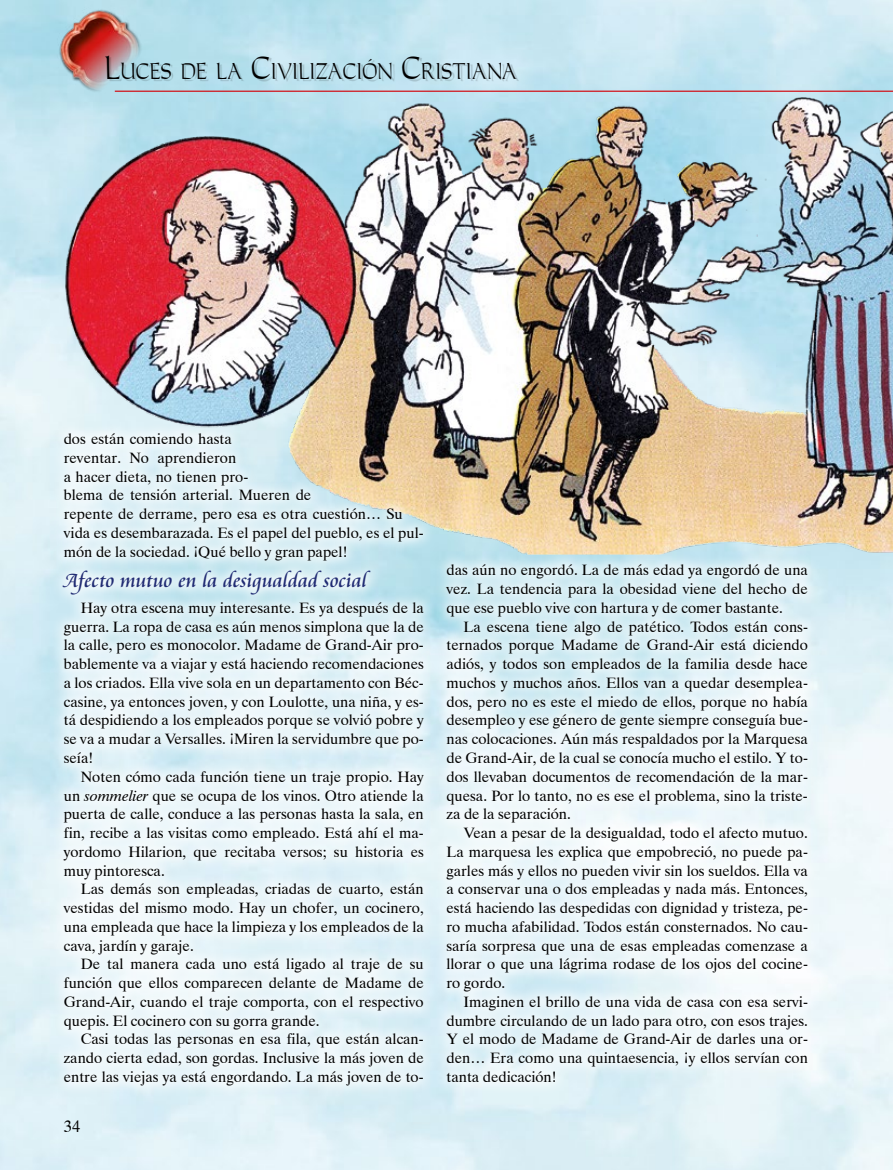
<style>
.page{position:relative;width:893px;height:1170px;background:#fff}
.page>*{position:absolute;margin:0;border:0;box-sizing:border-box;transform-origin:0 0}
.t1{font:21px "Cataneo Especial";color:#202b73}
.t2{font:21px "Carleton Normal";color:#000;scale:.8 1}
.t3{font:16.5px "Dutch 801 BT";color:#000}
.t4{font:15px/18.8px "Dutch 801 BT";color:#000;text-align:justify}
.s1{font-size:30px}
.s2{font-style:italic}
</style>
<div class="page">
<img style="left:47px;top:0;width:105px;height:102px">
<div style="left:108px;top:57px;width:411px;height:25px;background:#000;opacity:.15"></div>
<img style="left:48px;top:77px;width:845px;height:477px">
<div style="left:50px;top:420px;width:386px;height:679px;background:#fff;opacity:.93"></div>
<div style="left:433px;top:551px;width:388px;height:544px;background:#fff;opacity:.93"></div>
<h1 class="t2" style="left:104px;top:58px;width:517px"><span class="s1">L</span>UCES DE LA <span class="s1">C</span>IVILIZACIÓN <span class="s1">C</span>RISTIANA</h1>
<p class="t4" style="left:64px;top:429px;width:361px;text-align:left">dos están comiendo hasta<br>reventar. No aprendieron<br>a hacer dieta, no tienen pro-<br>blema de tensión arterial. Mueren de<br>repente de derrame, pero esa es otra cuestión… Su vida es desembarazada. Es el papel del pueblo, es el pul&shy;món de la sociedad. ¡Qué bello y gran papel!</p>
<h1 class="t1" style="left:64px;top:568px;width:305px">Afecto mutuo en la desigualdad social</h1>
<p class="t4" style="left:64px;top:598px;width:362px;text-indent:17px">Hay otra escena muy interesante. Es ya después de la guerra. La ropa de casa es aún menos simplona que la de la calle, pero es monocolor. Madame de Grand-Air pro&shy;bablemente va a viajar y está haciendo recomendaciones a los criados. Ella vive sola en un departamento con Béc&shy;casine, ya entonces joven, y con Loulotte, una niña, y es&shy;tá despidiendo a los empleados porque se volvió pobre y se va a mudar a Versalles. ¡Miren la servidumbre que po&shy;seía!</p>
<p class="t4" style="left:64px;top:767px;width:362px;text-indent:17px">Noten cómo cada función tiene un traje propio. Hay un <span class="s2">sommelier</span> que se ocupa de los vinos. Otro atiende la puerta de calle, conduce a las personas hasta la sala, en fin, recibe a las visitas como empleado. Está ahí el ma&shy;yordomo Hilarion, que recitaba versos; su historia es muy pintoresca.</p>
<p class="t4" style="left:64px;top:879px;width:362px;text-indent:17px">Las demás son empleadas, criadas de cuarto, están vestidas del mismo modo. Hay un chofer, un cocinero, una empleada que hace la limpieza y los empleados de la cava, jardín y garaje.</p>
<p class="t4" style="left:64px;top:954px;width:362px;text-indent:17px">De tal manera cada uno está ligado al traje de su función que ellos comparecen delante de Madame de Grand-Air, cuando el traje comporta, con el respectivo quepis. El cocinero con su gorra grande.</p>
<p class="t4" style="left:64px;top:1029px;width:362px;text-indent:17px">Casi todas las personas en esa fila, que están alcan&shy;zando cierta edad, son gordas. Inclusive la más joven de entre las viejas ya está engordando. La más joven de to-</p>
<p class="t3" style="left:64px;top:1116px;width:18px">34</p>
<p class="t4" style="left:446px;top:560px;width:363px">das aún no engordó. La de más edad ya engordó de una vez. La tendencia para la obesidad viene del hecho de que ese pueblo vive con hartura y de comer bastante.</p>
<p class="t4" style="left:446px;top:617px;width:363px;text-indent:17px">La escena tiene algo de patético. Todos están cons&shy;ternados porque Madame de Grand-Air está diciendo adiós, y todos son empleados de la familia desde hace muchos y muchos años. Ellos van a quedar desemplea&shy;dos, pero no es este el miedo de ellos, porque no había desempleo y ese género de gente siempre conseguía bue&shy;nas colocaciones. Aún más respaldados por la Marquesa de Grand-Air, de la cual se conocía mucho el estilo. Y to&shy;dos llevaban documentos de recomendación de la mar&shy;quesa. Por lo tanto, no es ese el problema, sino la triste&shy;za de la separación.</p>
<p class="t4" style="left:446px;top:823px;width:363px;text-indent:17px">Vean a pesar de la desigualdad, todo el afecto mutuo.<br>La marquesa les explica que empobreció, no puede pa&shy;garles más y ellos no pueden vivir sin los sueldos. Ella va a conservar una o dos empleadas y nada más. Entonces, está haciendo las despedidas con dignidad y tristeza, pe&shy;ro mucha afabilidad. Todos están consternados. No cau&shy;saría sorpresa que una de esas empleadas comenzase a llorar o que una lágrima rodase de los ojos del cocine&shy;ro gordo.</p>
<p class="t4" style="left:446px;top:992px;width:363px;text-indent:17px">Imaginen el brillo de una vida de casa con esa servi&shy;dumbre circulando de un lado para otro, con esos trajes.<br>Y el modo de Madame de Grand-Air de darles una or&shy;den… Era como una quintaesencia, ¡y ellos servían con tanta dedicación!</p>
</div>
